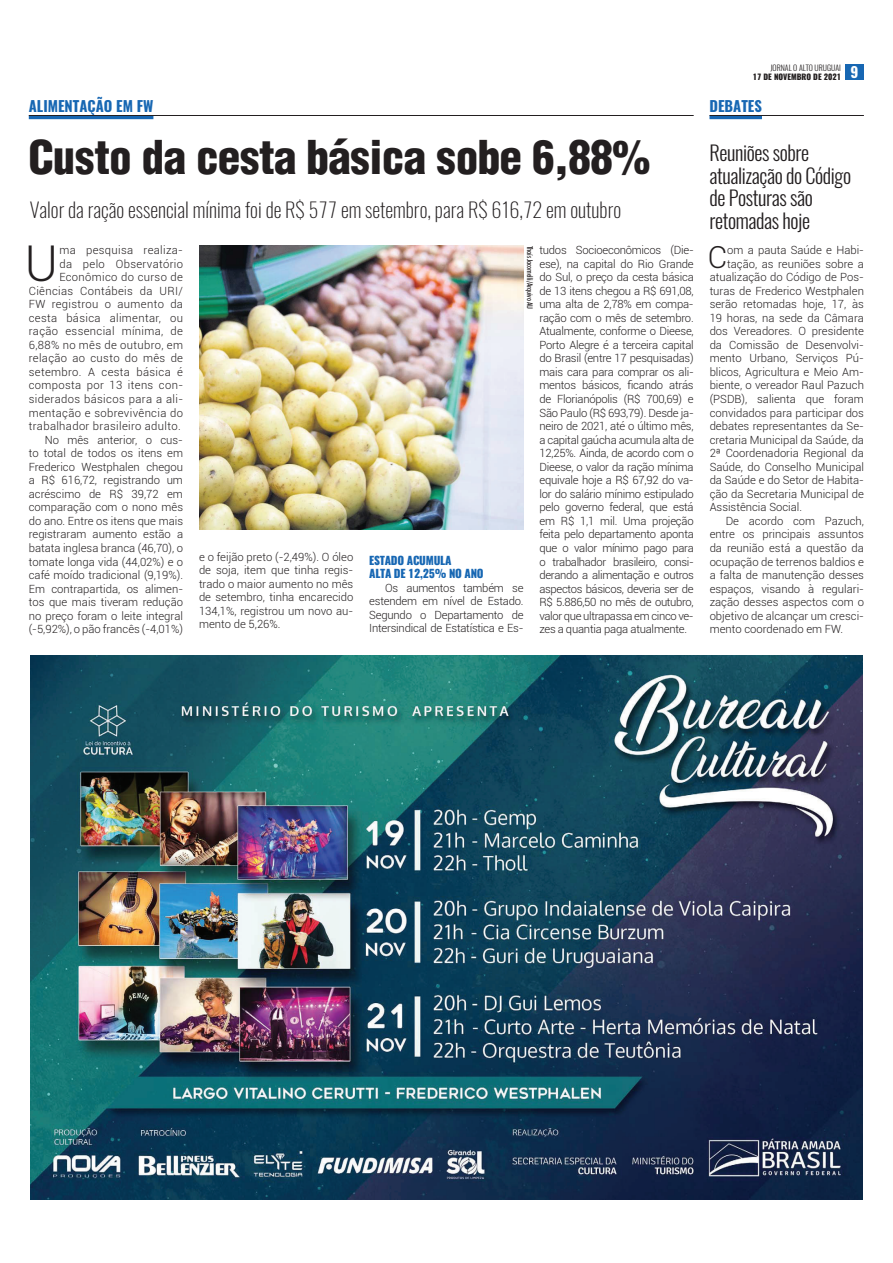
<style>
.page{position:relative;width:893px;height:1263px;background:#fff}
.page>*{position:absolute;margin:0;border:0;box-sizing:border-box;transform-origin:0 0}
.t1{font:300 49.35px "Roboto";color:#231f20}
.t2{font:45.15px "Holland";letter-spacing:-.01em;color:#231f20}
.t3{font:300 30.3px "Roboto";color:#231f20}
.t4{font:200 20.25px "Oswald";color:#231f20}
.t5{font:300 20.25px/22.5px "Oswald";letter-spacing:-.02em;color:#231f20}
.t6{font:700 14.7px "Oswald";color:#1767b3}
.t7{font:300 11.25px/13.5px "Roboto";color:#231f20;text-align:justify}
.t8{font:800 11.25px/13.5px "Oswald";letter-spacing:-.02em;color:#1767b3}
.t9{font:300 7.95px/9px "Oswald";color:#231f20;text-align:center}
.t10{font:500 condensed 7.95px "Futura BT";letter-spacing:-.02em;color:#231f20}
.s1{font-weight:800}
</style>
<div class="page">
<div style="left:845px;top:64px;width:19px;height:16px;background:#1767b3"></div>
<img style="left:199px;top:246px;width:324px;height:283px">
<img style="left:30px;top:655px;width:832px;height:544px">
<hr style="left:29px;top:115px;width:124px;height:4px;background:#1767b3">
<hr style="left:709px;top:115px;width:53px;height:4px;background:#1767b3">
<hr style="left:29px;top:115px;width:665px;height:1px;background:#231f20">
<hr style="left:709px;top:115px;width:155px;height:1px;background:#231f20">
<p class="t9" style="left:753px;top:63px;width:107px">JORNAL O ALTO URUGUAI<br><span class="s1">17 DE NOVEMBRO DE 2021</span> <sup>9</sup></p>
<h3 class="t6" style="left:29px;top:96px;width:126px">ALIMENTAÇÃO EM FW</h3>
<h3 class="t6" style="left:709px;top:96px;width:54px">DEBATES</h3>
<h2 class="t2" style="left:29px;top:138px;width:622px">Custo da cesta básica sobe 6,88%</h2>
<h3 class="t5" style="left:709px;top:142px;width:143px">Reuniões sobre atualização do Código de Posturas são retomadas hoje</h3>
<h3 class="t3" style="left:708px;top:239px;width:21px">C</h3>
<p class="t7" style="left:727px;top:243px;width:138px">om a pauta Saúde e Habi-</p>
<h3 class="t4" style="left:30px;top:196px;width:593px">Valor da ração essencial mínima foi de R$ 577 em setembro, para R$ 616,72 em outubro</h3>
<p class="t7" style="left:539px;top:243px;width:156px">tudos Socioeconômicos (Die&shy;ese), na capital do Rio Grande do Sul, o preço da cesta básica de 13 itens chegou a R$ 691,08, uma alta de 2,78% em compa&shy;ração com o mês de setembro.<br>Atualmente, conforme o Dieese, Porto Alegre é a terceira capital do Brasil (entre 17 pesquisadas) mais cara para comprar os ali&shy;mentos básicos, cando atrás de Florianópolis (R$ 700,69) e São Paulo (R$ 693,79). Desde ja&shy;neiro de 2021, até o último mês, a capital gaúcha acumula alta de 12,25%. Ainda, de acordo com o Dieese, o valor da ração mínima equivale hoje a R$ 67,92 do va&shy;lor do salário mínimo estipulado pelo governo federal, que está em R$ 1,1 mil. Uma projeção feita pelo departamento aponta que o valor mínimo pago para o trabalhador brasileiro, consi&shy;derando a alimentação e outros aspectos básicos, deveria ser de R$ 5.886,50 no mês de outubro, valor que ultrapassa em cinco ve&shy;zes a quantia paga atualmente.</p>
<p class="t7" style="left:29px;top:243px;width:156px;text-align:right">ma pesquisa realiza-<br>da pelo Observatório<br>Econômico do curso de<br>Ciências Contábeis da URI/<br>FW registrou o aumento da cesta básica alimentar, ou ração essencial mínima, de<br>6,88% no mês de outubro, em relação ao custo do mês de setembro. A cesta básica é composta por 13 itens con&shy;siderados básicos para a ali&shy;mentação e sobrevivência do trabalhador brasileiro adulto.<br>No mês anterior, o cus-<br>to total de todos os itens em<br>Frederico Westphalen chegou a R$ 616,72, registrando um acréscimo de R$ 39,72 em comparação com o nono mês do ano. Entre os itens que mais registraram aumento estão a batata inglesa branca (46,70), o tomate longa vida (44,02%) e o café moído tradicional (9,19%).<br>Em contrapartida, os alimen&shy;tos que mais tiveram redução no preço foram o leite integral (-5,92%), o pão francês (-4,01%)</p>
<p class="t10" style="left:535px;top:246px;width:65px;rotate:90deg">Thaís Jacomelli/Arquivo AU</p>
<h1 class="t1" style="left:25px;top:235px;width:35px">U</h1>
<p class="t7" style="left:727px;top:257px;width:138px">tação, as reuniões sobre a</p>
<p class="t7" style="left:710px;top:271px;width:156px">atualização do Código de Pos-</p>
<p class="t7" style="left:710px;top:284px;width:156px">turas de Frederico Westphalen</p>
<p class="t7" style="left:710px;top:298px;width:156px">serão retomadas hoje, 17, às</p>
<p class="t7" style="left:710px;top:311px;width:156px">19 horas, na sede da Câmara</p>
<p class="t7" style="left:710px;top:325px;width:156px">dos Vereadores. O presidente</p>
<p class="t7" style="left:710px;top:338px;width:156px">da Comissão de Desenvolvi-</p>
<p class="t7" style="left:710px;top:352px;width:156px">mento Urbano, Serviços Pú-</p>
<p class="t7" style="left:710px;top:365px;width:156px">blicos, Agricultura e Meio Am-</p>
<p class="t7" style="left:710px;top:379px;width:156px">biente, o vereador Raul Pazuch</p>
<p class="t7" style="left:710px;top:392px;width:156px">(PSDB), salienta que foram</p>
<p class="t7" style="left:710px;top:406px;width:156px">convidados para participar dos</p>
<p class="t7" style="left:710px;top:419px;width:156px">debates representantes da Se-</p>
<p class="t7" style="left:710px;top:433px;width:156px">cretaria Municipal da Saúde, da</p>
<p class="t7" style="left:710px;top:447px;width:156px">2ª Coordenadoria Regional da</p>
<p class="t7" style="left:710px;top:460px;width:156px">Saúde, do Conselho Municipal</p>
<p class="t7" style="left:710px;top:474px;width:156px">da Saúde e do Setor de Habita-</p>
<p class="t7" style="left:710px;top:487px;width:156px">ção da Secretaria Municipal de</p>
<p class="t7" style="left:710px;top:501px;width:94px">Assistência Social.</p>
<p class="t7" style="left:726px;top:514px;width:140px">De acordo com Pazuch,</p>
<p class="t7" style="left:710px;top:528px;width:156px">entre os principais assuntos</p>
<p class="t7" style="left:710px;top:541px;width:156px">da reunião está a questão da</p>
<p class="t7" style="left:710px;top:555px;width:156px">ocupação de terrenos baldios e</p>
<p class="t7" style="left:710px;top:568px;width:156px">a falta de manutenção desses</p>
<p class="t7" style="left:710px;top:582px;width:156px">espaços, visando à regulari-</p>
<p class="t7" style="left:710px;top:596px;width:156px">zação desses aspectos com o</p>
<p class="t7" style="left:710px;top:609px;width:156px">objetivo de alcançar um cresci-</p>
<p class="t7" style="left:710px;top:623px;width:135px">mento coordenado em FW.</p>
<p class="t7" style="left:199px;top:550px;width:156px">e o feijão preto (-2,49%). O óleo de soja, item que tinha regis&shy;trado o maior aumento no mês de setembro, tinha encarecido 134,1%, registrou um novo au&shy;mento de 5,26%.</p>
<p class="t8" style="left:369px;top:553px;width:116px">ESTADO ACUMULA<br>ALTA DE 12,25% NO ANO</p>
<p class="t7" style="left:369px;top:581px;width:156px;text-indent:16px">Os aumentos também se estendem em nível de Estado.<br>Segundo o Departamento de Intersindical de Estatística e Es-</p>
</div>
